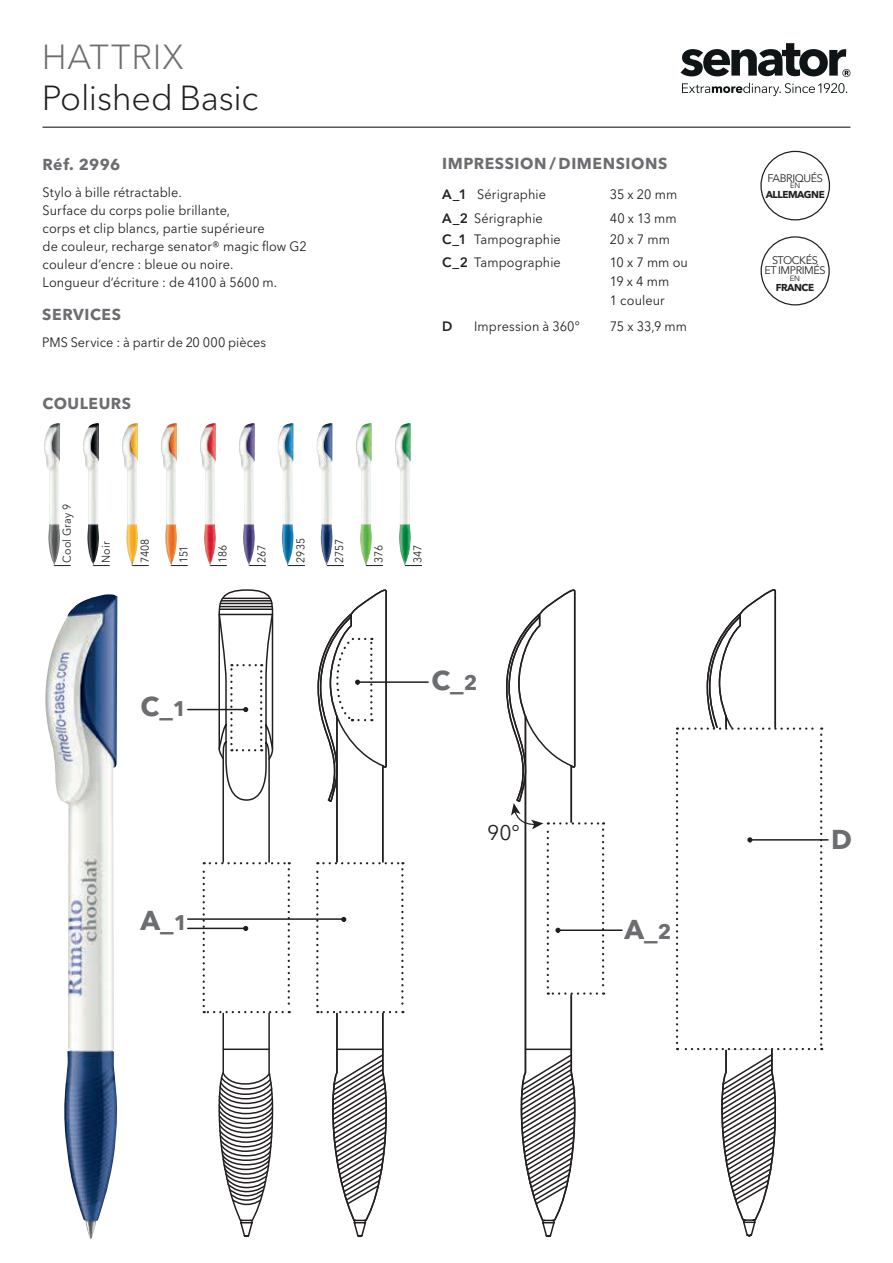
<style>
.page{position:relative;width:893px;height:1263px;background:#fff}
.page>*{position:absolute;margin:0;border:0;box-sizing:border-box;transform-origin:0 0}
.t1{font:300 34.5px "Avenir Next W1 G";letter-spacing:-.005em;color:#231f20}
.t2{font:300 34.5px "Avenir Next W1 G";letter-spacing:.025em;color:#6c6d70}
.t3{font:700 27px "Avenir Next W1 G";color:#6c6d70}
.t4{font:21px "Avenir Next W1 G";color:#231f20}
.t5{font:700 15.75px "Avenir Next W1 G";letter-spacing:.035em;color:#6c6d70}
.t6{font:13.5px/18px "Avenir Next W1 G";letter-spacing:.01em;color:#231f20;scale:.94 1}
.t7{font:600 13.5px "Avenir Next W1 G";color:#231f20}
.t8{font:11.25px "Avenir Next W1 G";letter-spacing:.005em;color:#231f20;scale:.94 1}
.t9{font:10.95px/10.6px "Avenir Next W1 G";letter-spacing:-.04em;color:#231f20;text-align:center}
.t10{font:700 10.05px "Avenir Next W1 G";letter-spacing:-.04em;color:#231f20}
.t11{font:7.65px "Avenir Next W1 G";color:#231f20}
.s1{font-weight:600}
.s2{font-size:21px}
</style>
<div class="page">
<svg style="left:680px;top:43px;width:170px;height:34px"></svg>
<svg style="left:682px;top:83px;width:165px;height:13px"></svg>
<hr style="left:43px;top:127px;width:807px;height:1px;background:#231f20">
<svg style="left:760px;top:151px;width:70px;height:69px"></svg>
<svg style="left:761px;top:236px;width:69px;height:69px"></svg>
<img style="left:45px;top:594px;width:73px;height:645px">
<hr style="left:188px;top:709px;width:58px;height:1px;background:#231f20">
<hr style="left:359px;top:681px;width:69px;height:2px;background:#231f20">
<hr style="left:560px;top:929px;width:62px;height:2px;background:#231f20">
<hr style="left:188px;top:928px;width:58px;height:1px;background:#231f20">
<hr style="left:752px;top:839px;width:76px;height:2px;background:#231f20">
<hr style="left:188px;top:918px;width:156px;height:2px;background:#231f20">
<svg style="left:676px;top:589px;width:146px;height:648px"></svg>
<svg style="left:316px;top:589px;width:87px;height:649px"></svg>
<svg style="left:203px;top:589px;width:87px;height:649px"></svg>
<svg style="left:506px;top:589px;width:98px;height:649px"></svg>
<img style="left:44px;top:423px;width:16px;height:143px">
<img style="left:83px;top:423px;width:16px;height:143px">
<img style="left:122px;top:423px;width:16px;height:143px">
<img style="left:161px;top:423px;width:16px;height:143px">
<img style="left:200px;top:423px;width:16px;height:143px">
<img style="left:239px;top:423px;width:16px;height:143px">
<img style="left:356px;top:423px;width:16px;height:143px">
<img style="left:395px;top:423px;width:16px;height:143px">
<svg style="left:366px;top:565px;width:17px;height:1px"></svg>
<img style="left:277px;top:423px;width:17px;height:143px">
<svg style="left:405px;top:565px;width:17px;height:1px"></svg>
<img style="left:316px;top:423px;width:17px;height:143px">
<h1 class="t2" style="left:42px;top:36px;width:144px">HATTRIX</h1>
<h1 class="t1" style="left:42px;top:77px;width:218px">Polished Basic</h1>
<p class="t5" style="left:43px;top:155px;width:79px">Réf. 2996</p>
<p class="t6" style="left:43px;top:184px;width:283px">Stylo à bille rétractable.<br>Surface du corps polie brillante,<br>corps et clip blancs, partie supérieure<br>de couleur, recharge senator® magic flow G2 couleur d’encre : bleue ou noire.<br>Longueur d‘écriture : de 4100 à 5600 m.</p>
<p class="t5" style="left:42px;top:305px;width:80px">SERVICES</p>
<p class="t6" style="left:42px;top:334px;width:240px">PMS Service : à partir de 20 000 pièces</p>
<p class="t5" style="left:43px;top:394px;width:90px">COULEURS</p>
<p class="t5" style="left:442px;top:154px;width:227px">IMPRESSION / DIMENSIONS</p>
<p class="t6" style="left:442px;top:186px;width:112px"><span class="s1">A_1</span> Sérigraphie</p>
<p class="t6" style="left:610px;top:186px;width:73px">35 x 20 mm</p>
<p class="t6" style="left:442px;top:209px;width:109px"><span class="s1">A_2</span> Sérigraphie</p>
<p class="t6" style="left:610px;top:209px;width:73px">40 x 13 mm</p>
<p class="t6" style="left:442px;top:230px;width:128px"><span class="s1">C_1</span> Tampographie</p>
<p class="t6" style="left:610px;top:230px;width:66px">20 x 7 mm</p>
<p class="t6" style="left:442px;top:253px;width:128px"><span class="s1">C_2</span> Tampographie</p>
<p class="t6" style="left:610px;top:252px;width:85px;line-height:19.2px">10 x 7 mm ou<br>19 x 4 mm<br>1 couleur</p>
<p class="t7" style="left:442px;top:318px;width:12px">D</p>
<p class="t6" style="left:474px;top:317px;width:114px">Impression à 360°</p>
<p class="t6" style="left:610px;top:317px;width:84px">75 x 33,9 mm</p>
<p class="t8" style="left:60px;top:563px;width:64px;rotate:-90deg">Cool Gray 9</p>
<p class="t8" style="left:294px;top:563px;width:28px;rotate:-90deg">2935</p>
<p class="t8" style="left:333px;top:563px;width:27px;rotate:-90deg">2757</p>
<p class="t8" style="left:99px;top:563px;width:24px;rotate:-90deg">Noir</p>
<p class="t8" style="left:138px;top:563px;width:27px;rotate:-90deg">7408</p>
<p class="t8" style="left:177px;top:563px;width:20px;rotate:-90deg">151</p>
<p class="t8" style="left:216px;top:563px;width:21px;rotate:-90deg">186</p>
<p class="t8" style="left:255px;top:563px;width:21px;rotate:-90deg">267</p>
<p class="t8" style="left:372px;top:563px;width:20px;rotate:-90deg">376</p>
<p class="t8" style="left:411px;top:563px;width:21px;rotate:-90deg">347</p>
<p class="t9" style="left:767px;top:172px;width:57px">FABRIQUÉS</p>
<p class="t11" style="left:790px;top:181px;width:12px">EN</p>
<p class="t10" style="left:766px;top:189px;width:61px">ALLEMAGNE</p>
<p class="t9" style="left:764px;top:254px;width:63px">STOCKÉS<br>ET IMPRIMÉS</p>
<p class="t11" style="left:790px;top:274px;width:12px">EN</p>
<p class="t10" style="left:776px;top:281px;width:40px">FRANCE</p>
<h2 class="t3" style="left:141px;top:690px;width:47px">C_<span class="s2">1</span></h2>
<h2 class="t3" style="left:141px;top:903px;width:48px">A_<span class="s2">1</span></h2>
<h2 class="t3" style="left:431px;top:664px;width:47px">C_<span class="s2">2</span></h2>
<h3 class="t4" style="left:487px;top:820px;width:34px">90°</h3>
<h2 class="t3" style="left:831px;top:823px;width:22px">D</h2>
<h2 class="t3" style="left:624px;top:913px;width:48px">A_<span class="s2">2</span></h2>
</div>
